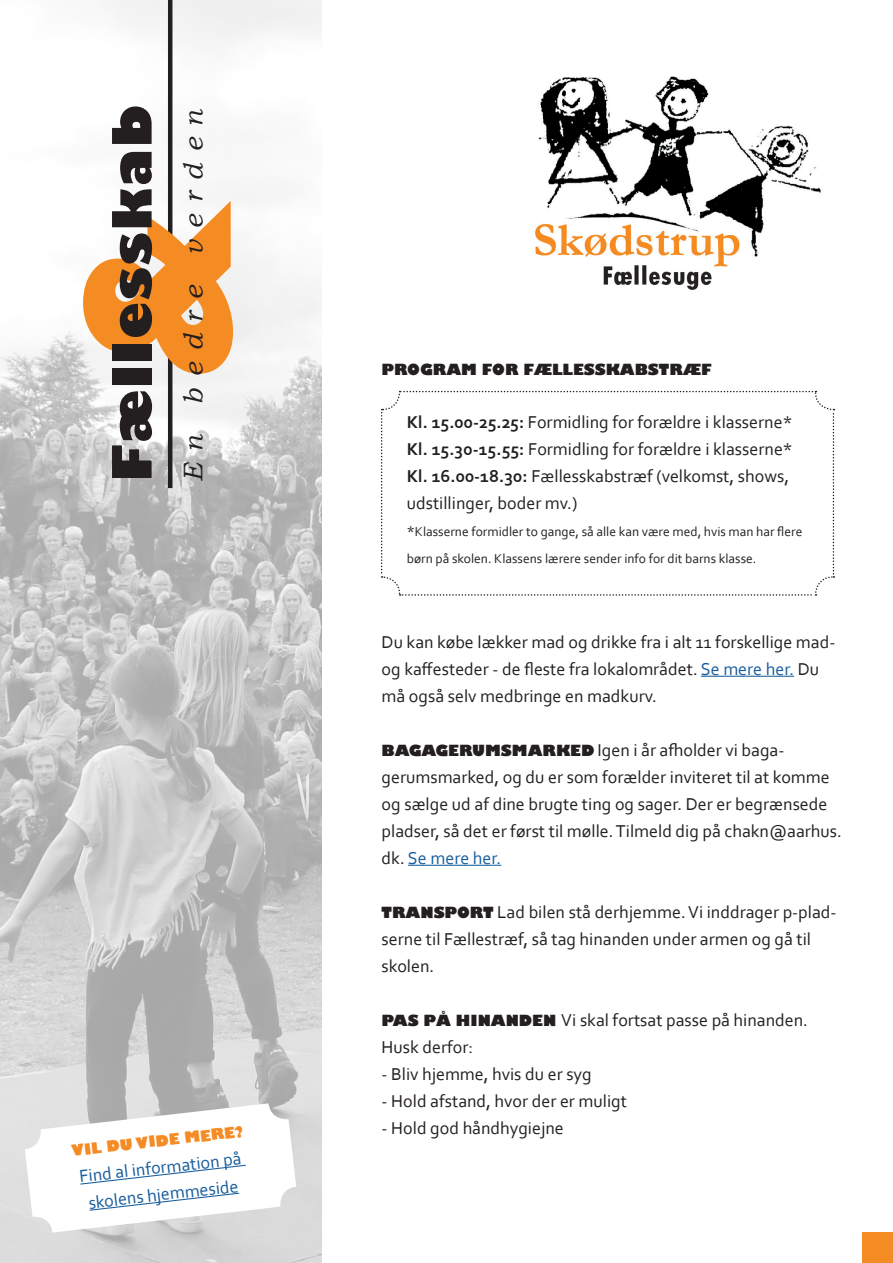
<style>
.page{position:relative;width:893px;height:1263px;background:#fff}
.page>*{position:absolute;margin:0;border:0;box-sizing:border-box;transform-origin:0 0}
.t1{font:800 195px "Gill Sans";color:#f58b23}
.t2{font:800 53.1px "Gill Sans";letter-spacing:.04em;color:#231f20}
.t3{font:italic 27px "Bookman Old Style";color:#231f20}
.t4{font:18px/27px "Corbel";color:#231f20}
.t5{font:18px "Corbel";color:#175d9e}
.t6{font:800 15px "Gill Sans";color:#231f20}
.t7{font:800 15px "Gill Sans";color:#f58b24}
.t8{font:13.5px/27px "Corbel";color:#231f20}
.s1{font-weight:700}
.s2{font-size:15px}
.s3{color:#175d9e}
.s4{font-family:"Gill Sans";font-weight:800;font-size:15px}
</style>
<div class="page">
<img style="left:0;top:0;width:321px;height:1263px">
<hr style="left:168px;top:0;width:4px;height:488px;background:#231f20">
<div style="left:863px;top:1232px;width:30px;height:31px;background:#f58b23"></div>
<img style="left:535px;top:76px;width:286px;height:214px">
<hr style="left:701px;top:676px;width:93px;height:1px;background:#175d9e">
<hr style="left:408px;top:865px;width:93px;height:1px;background:#175d9e">
<svg style="left:381px;top:391px;width:453px;height:205px"></svg>
<svg style="left:25px;top:1103px;width:271px;height:129px"></svg>
<p class="t2" style="left:99px;top:482px;width:379px;rotate:-90deg">Fællesskab</p>
<p class="t3" style="left:175px;top:482px;width:375px;rotate:-90deg">En bedre verden</p>
<p class="t1" style="left:37px;top:383px;width:184px;rotate:-90deg">&amp;</p>
<p class="t7" style="left:70px;top:1140px;width:175px;rotate:-6deg">VIL DU VIDE MERE?</p>
<p class="t5" style="left:78px;top:1165px;width:164px;rotate:-6deg">Find al information på</p>
<p class="t5" style="left:88px;top:1191px;width:152px;rotate:-6deg">skolens hjemmeside</p>
<p class="t6" style="left:382px;top:360px;width:331px">PROGRAM FOR FÆLLESSKABSTRÆF</p>
<p class="t4" style="left:407px;top:408px;width:387px"><span class="s1">Kl. 15.00-25.25:</span> Formidling for forældre i klasserne*</p>
<p class="t4" style="left:407px;top:435px;width:387px"><span class="s1">Kl. 15.30-15.55:</span> Formidling for forældre i klasserne*<br><span class="s1">Kl. 16.00-18.30:</span> Fællesskabstræf (velkomst, shows, udstillinger, boder mv.)</p>
<p class="t8" style="left:407px;top:517px;width:397px"><span class="s2">*</span>Klasserne formidler to gange, så alle kan være med, hvis man har flere børn på skolen. Klassens lærere sender info for dit barns klasse.</p>
<p class="t4" style="left:382px;top:628px;width:455px">Du kan købe lækker mad og drikke fra i alt 11 forskellige mad&shy;og kaffesteder - de fleste fra lokalområdet. <span class="s3">Se mere her.</span> Du må også selv medbringe en madkurv.</p>
<p class="t4" style="left:382px;top:736px;width:462px"><span class="s4">BAGAGERUMSMARKED</span> Igen i år afholder vi baga&shy;gerumsmarked, og du er som forælder inviteret til at komme og sælge ud af dine brugte ting og sager. Der er begrænsede pladser, så det er først til mølle. Tilmeld dig på chakn@aarhus. dk. <span class="s3">Se mere her.</span></p>
<p class="t4" style="left:382px;top:898px;width:456px"><span class="s4">TRANSPORT</span> Lad bilen stå derhjemme. Vi inddrager p-plad&shy;serne til Fællestræf, så tag hinanden under armen og gå til skolen.</p>
<p class="t4" style="left:382px;top:1006px;width:428px"><span class="s4">PAS PÅ HINANDEN</span> Vi skal fortsat passe på hinanden.<br>Husk derfor:</p>
<p class="t4" style="left:382px;top:1060px;width:212px">- Bliv hjemme, hvis du er syg</p>
<p class="t4" style="left:382px;top:1087px;width:247px">- Hold afstand, hvor der er muligt</p>
<p class="t4" style="left:382px;top:1114px;width:184px">- Hold god håndhygiejne</p>
</div>
